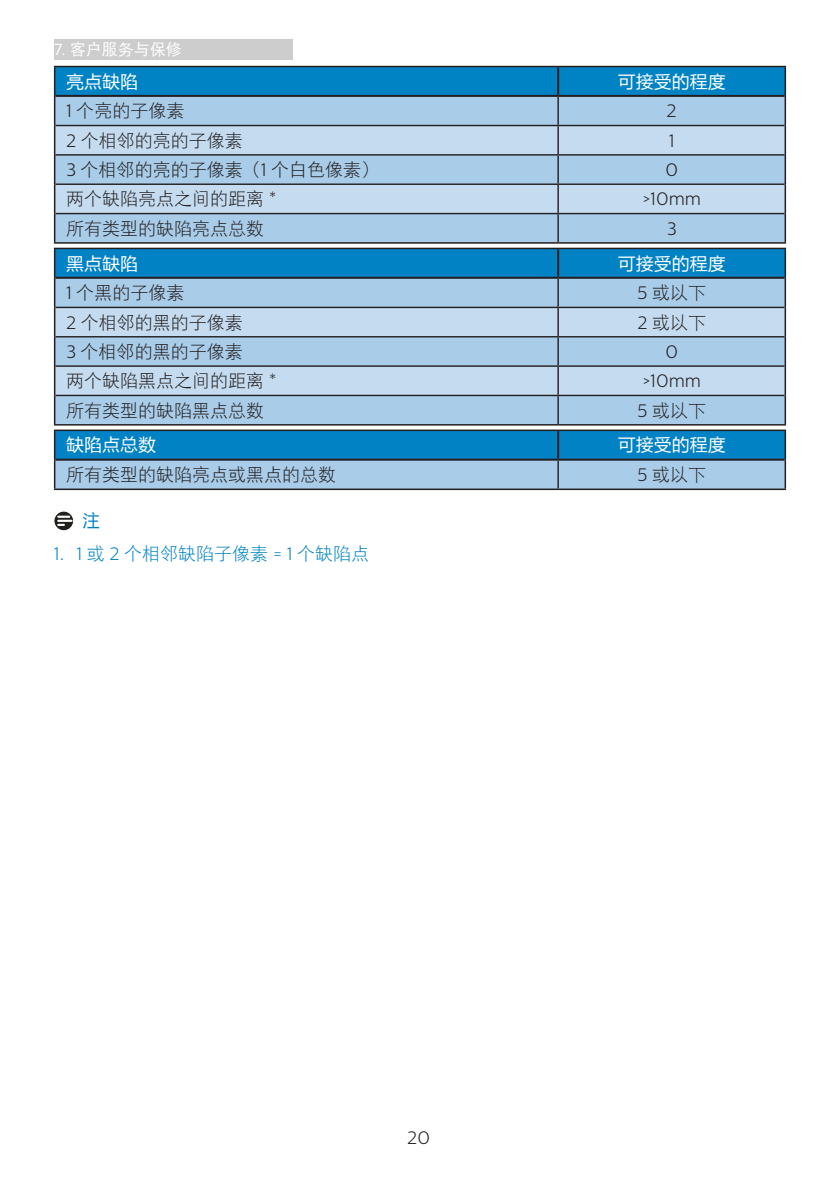
<style>
.page{position:relative;width:840px;height:1191px;background:#fff}
.page>*{position:absolute;margin:0;border:0;box-sizing:border-box;transform-origin:0 0}
.t1{font:18px "DFP Hei W3";color:#231f20}
.t2{font:18px "FZLTHJW GB1 0";color:#fff}
.t3{font:18px "DFP Hei W3";color:#0082c5}
.t4{font:300 18px "Centrale Sans";color:#231f20}
.Heading_4{font:18px "DF Hei W5";color:#0082c5}
.t5{font:16px "DF Hei W5";color:#fff}
.s1{font-family:"Centrale Sans"}
.s2{font-family:"Centrale Sans";font-weight:300}
</style>
<div class="page">
<div style="left:54px;top:39px;width:238px;height:20px;background:#cdcdcd"></div>
<hr style="left:54px;top:242px;width:504px;height:2px;background:#231f20">
<hr style="left:558px;top:242px;width:227px;height:2px;background:#231f20">
<hr style="left:54px;top:66px;width:504px;height:1px;background:#231f20">
<hr style="left:558px;top:66px;width:227px;height:1px;background:#231f20">
<svg style="left:54px;top:67px;width:731px;height:175px;background:#91bedd"></svg>
<hr style="left:55px;top:95px;width:503px;height:2px;background:#231f20">
<hr style="left:557px;top:67px;width:2px;height:28px;background:#231f20">
<hr style="left:558px;top:95px;width:226px;height:2px;background:#231f20">
<hr style="left:54px;top:424px;width:504px;height:1px;background:#231f20">
<hr style="left:558px;top:424px;width:227px;height:1px;background:#231f20">
<svg style="left:54px;top:248px;width:731px;height:176px;background:#91bddc"></svg>
<hr style="left:55px;top:277px;width:503px;height:2px;background:#231f20">
<hr style="left:557px;top:249px;width:2px;height:28px;background:#231f20">
<hr style="left:558px;top:277px;width:226px;height:2px;background:#231f20">
<hr style="left:54px;top:488px;width:504px;height:2px;background:#231f20">
<hr style="left:558px;top:488px;width:227px;height:2px;background:#231f20">
<hr style="left:54px;top:429px;width:504px;height:2px;background:#231f20">
<hr style="left:558px;top:429px;width:227px;height:2px;background:#231f20">
<svg style="left:54px;top:430px;width:731px;height:59px;background:#53a1cf"></svg>
<hr style="left:55px;top:458px;width:503px;height:2px;background:#231f20">
<hr style="left:557px;top:431px;width:2px;height:27px;background:#231f20">
<hr style="left:558px;top:458px;width:226px;height:2px;background:#231f20">
<svg style="left:54px;top:511px;width:20px;height:20px"></svg>
<div style="left:54px;top:511px;width:20px;height:20px;border:1px solid #fff;border-radius:50%"></div>
<svg style="left:58px;top:515px;width:13px;height:11px"></svg>
<p class="t5" style="left:54px;top:41px;width:129px"><span class="s1">7.</span> 客户服务与保修</p>
<p class="t2" style="left:66px;top:72px;width:74px">亮点缺陷</p>
<p class="t2" style="left:617px;top:72px;width:109px">可接受的程度</p>
<p class="t1" style="left:66px;top:102px;width:120px"><span class="s2">1</span> 个亮的子像素</p>
<p class="t4" style="left:666px;top:101px;width:12px">2</p>
<p class="t1" style="left:66px;top:131px;width:178px"><span class="s2">2</span> 个相邻的亮的子像素</p>
<p class="t4" style="left:668px;top:130px;width:7px">1</p>
<p class="t1" style="left:66px;top:160px;width:314px"><span class="s2">3</span> 个相邻的亮的子像素（<span class="s2">1</span> 个白色像素）</p>
<p class="t4" style="left:665px;top:160px;width:14px">0</p>
<p class="t1" style="left:66px;top:190px;width:212px">两个缺陷亮点之间的距离 <span class="s2">*</span></p>
<p class="t4" style="left:642px;top:189px;width:60px">&gt;10mm</p>
<p class="t1" style="left:66px;top:219px;width:200px">所有类型的缺陷亮点总数</p>
<p class="t4" style="left:666px;top:218px;width:12px">3</p>
<p class="t2" style="left:66px;top:253px;width:74px">黑点缺陷</p>
<p class="t2" style="left:617px;top:253px;width:109px">可接受的程度</p>
<p class="t1" style="left:66px;top:284px;width:120px"><span class="s2">1</span> 个黑的子像素</p>
<p class="t1" style="left:637px;top:284px;width:70px"><span class="s2">5</span> 或以下</p>
<p class="t1" style="left:66px;top:313px;width:178px"><span class="s2">2</span> 个相邻的黑的子像素</p>
<p class="t1" style="left:637px;top:313px;width:70px"><span class="s2">2</span> 或以下</p>
<p class="t1" style="left:66px;top:342px;width:178px"><span class="s2">3</span> 个相邻的黑的子像素</p>
<p class="t4" style="left:665px;top:341px;width:14px">0</p>
<p class="t1" style="left:66px;top:372px;width:212px">两个缺陷黑点之间的距离 <span class="s2">*</span></p>
<p class="t4" style="left:642px;top:371px;width:60px">&gt;10mm</p>
<p class="t1" style="left:66px;top:401px;width:200px">所有类型的缺陷黑点总数</p>
<p class="t1" style="left:637px;top:401px;width:70px"><span class="s2">5</span> 或以下</p>
<p class="t2" style="left:66px;top:435px;width:92px">缺陷点总数</p>
<p class="t2" style="left:617px;top:435px;width:109px">可接受的程度</p>
<p class="t1" style="left:66px;top:465px;width:272px">所有类型的缺陷亮点或黑点的总数</p>
<p class="t1" style="left:637px;top:465px;width:70px"><span class="s2">5</span> 或以下</p>
<p class="Heading_4" style="left:82px;top:512px;width:19px">注</p>
<p class="t3" style="left:54px;top:544px;width:317px"><span class="s2">1. 1</span> 或 <span class="s2">2</span> 个相邻缺陷子像素 <span class="s2">= 1</span> 个缺陷点</p>
<p class="t4" style="left:407px;top:1128px;width:24px">20</p>
</div>
